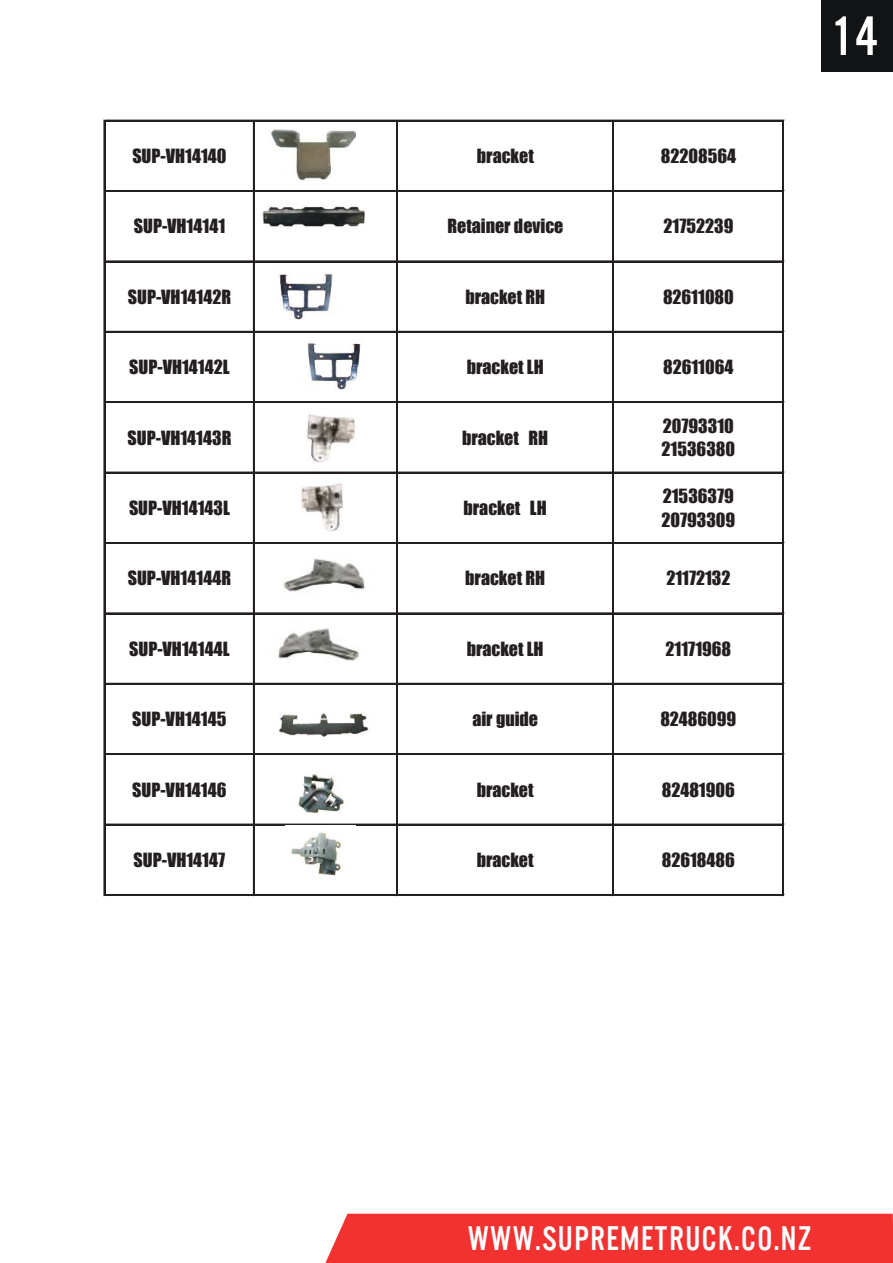
<style>
.page{position:relative;width:893px;height:1263px;background:#fff}
.page>*{position:absolute;margin:0;border:0;box-sizing:border-box;transform-origin:0 0}
.t1{font:57.9px "U.S.101";color:#fff;scale:.94 1}
.t2{font:35.4px "U.S.101";letter-spacing:.045em;color:#fff;scale:.94 1}
.t3{font:18px/23.5px "Impact";color:#241f1f}
</style>
<div class="page">
<div style="left:822px;top:0;width:71px;height:71px;background:#121314"></div>
<div style="left:325px;top:1214px;width:568px;height:49px;background:#f13231"></div>
<hr style="left:104px;top:120px;width:1px;height:776px;background:#241f1f">
<hr style="left:253px;top:121px;width:2px;height:775px;background:#241f1f">
<hr style="left:396px;top:121px;width:2px;height:775px;background:#241f1f">
<hr style="left:612px;top:121px;width:2px;height:775px;background:#241f1f">
<hr style="left:782px;top:122px;width:1px;height:774px;background:#241f1f">
<hr style="left:783px;top:121px;width:1px;height:775px;background:#241f1f">
<hr style="left:105px;top:120px;width:679px;height:1px;background:#241f1f">
<hr style="left:105px;top:190px;width:679px;height:2px;background:#241f1f">
<hr style="left:105px;top:261px;width:679px;height:1px;background:#241f1f">
<hr style="left:105px;top:331px;width:679px;height:2px;background:#241f1f">
<hr style="left:105px;top:401px;width:679px;height:1px;background:#241f1f">
<hr style="left:105px;top:402px;width:679px;height:1px;background:#241f1f">
<hr style="left:105px;top:472px;width:679px;height:1px;background:#241f1f">
<hr style="left:105px;top:542px;width:679px;height:2px;background:#241f1f">
<hr style="left:105px;top:613px;width:679px;height:1px;background:#241f1f">
<hr style="left:105px;top:683px;width:679px;height:2px;background:#241f1f">
<hr style="left:105px;top:753px;width:679px;height:1px;background:#241f1f">
<hr style="left:105px;top:754px;width:679px;height:1px;background:#241f1f">
<hr style="left:105px;top:824px;width:679px;height:1px;background:#241f1f">
<hr style="left:105px;top:894px;width:679px;height:2px;background:#241f1f">
<img style="left:271px;top:129px;width:85px;height:52px">
<img style="left:262px;top:206px;width:103px;height:22px">
<img style="left:279px;top:274px;width:54px;height:46px">
<img style="left:307px;top:343px;width:54px;height:47px">
<img style="left:301px;top:483px;width:43px;height:48px">
<img style="left:306px;top:414px;width:49px;height:48px">
<img style="left:277px;top:628px;width:84px;height:33px">
<img style="left:283px;top:558px;width:83px;height:34px">
<img style="left:279px;top:712px;width:90px;height:25px">
<img style="left:298px;top:773px;width:46px;height:40px">
<img style="left:291px;top:832px;width:52px;height:44px">
<p class="t3" style="left:132px;top:144px;width:96px">SUP-VH14140</p>
<p class="t3" style="left:477px;top:144px;width:58px">bracket</p>
<p class="t3" style="left:661px;top:144px;width:77px">82208564</p>
<p class="t3" style="left:134px;top:214px;width:93px">SUP-VH14141</p>
<p class="t3" style="left:448px;top:214px;width:117px">Retainer device</p>
<p class="t3" style="left:664px;top:214px;width:71px">21752239</p>
<p class="t3" style="left:128px;top:285px;width:105px">SUP-VH14142R</p>
<p class="t3" style="left:465px;top:285px;width:81px">bracket RH</p>
<p class="t3" style="left:663px;top:285px;width:72px">82611080</p>
<p class="t3" style="left:129px;top:355px;width:102px">SUP-VH14142L</p>
<p class="t3" style="left:467px;top:355px;width:78px">bracket LH</p>
<p class="t3" style="left:663px;top:355px;width:72px">82611064</p>
<p class="t3" style="left:128px;top:425px;width:105px">SUP-VH14143R</p>
<p class="t3" style="left:462px;top:425px;width:88px">bracket RH</p>
<p class="t3" style="left:129px;top:496px;width:102px">SUP-VH14143L</p>
<p class="t3" style="left:463px;top:496px;width:85px">bracket LH</p>
<p class="t3" style="left:662px;top:413px;width:75px">20793310<br>21536380</p>
<p class="t3" style="left:661px;top:484px;width:75px">21536379<br>20793309</p>
<p class="t3" style="left:128px;top:566px;width:105px">SUP-VH14144R</p>
<p class="t3" style="left:465px;top:566px;width:81px">bracket RH</p>
<p class="t3" style="left:666px;top:566px;width:66px">21172132</p>
<p class="t3" style="left:129px;top:636px;width:102px">SUP-VH14144L</p>
<p class="t3" style="left:467px;top:636px;width:78px">bracket LH</p>
<p class="t3" style="left:666px;top:636px;width:67px">21171968</p>
<p class="t3" style="left:132px;top:707px;width:96px">SUP-VH14145</p>
<p class="t3" style="left:472px;top:707px;width:67px">air guide</p>
<p class="t3" style="left:660px;top:707px;width:78px">82486099</p>
<p class="t3" style="left:132px;top:777px;width:96px">SUP-VH14146</p>
<p class="t3" style="left:477px;top:777px;width:58px">bracket</p>
<p class="t3" style="left:662px;top:777px;width:75px">82481906</p>
<p class="t3" style="left:134px;top:848px;width:93px">SUP-VH14147</p>
<p class="t3" style="left:477px;top:848px;width:58px">bracket</p>
<p class="t3" style="left:662px;top:848px;width:74px">82618486</p>
<h1 class="t1" style="left:831px;top:5px;width:51px">14</h1>
<h2 class="t2" style="left:468px;top:1219px;width:367px">WWW.SUPREMETRUCK.CO.NZ</h2>
</div>
